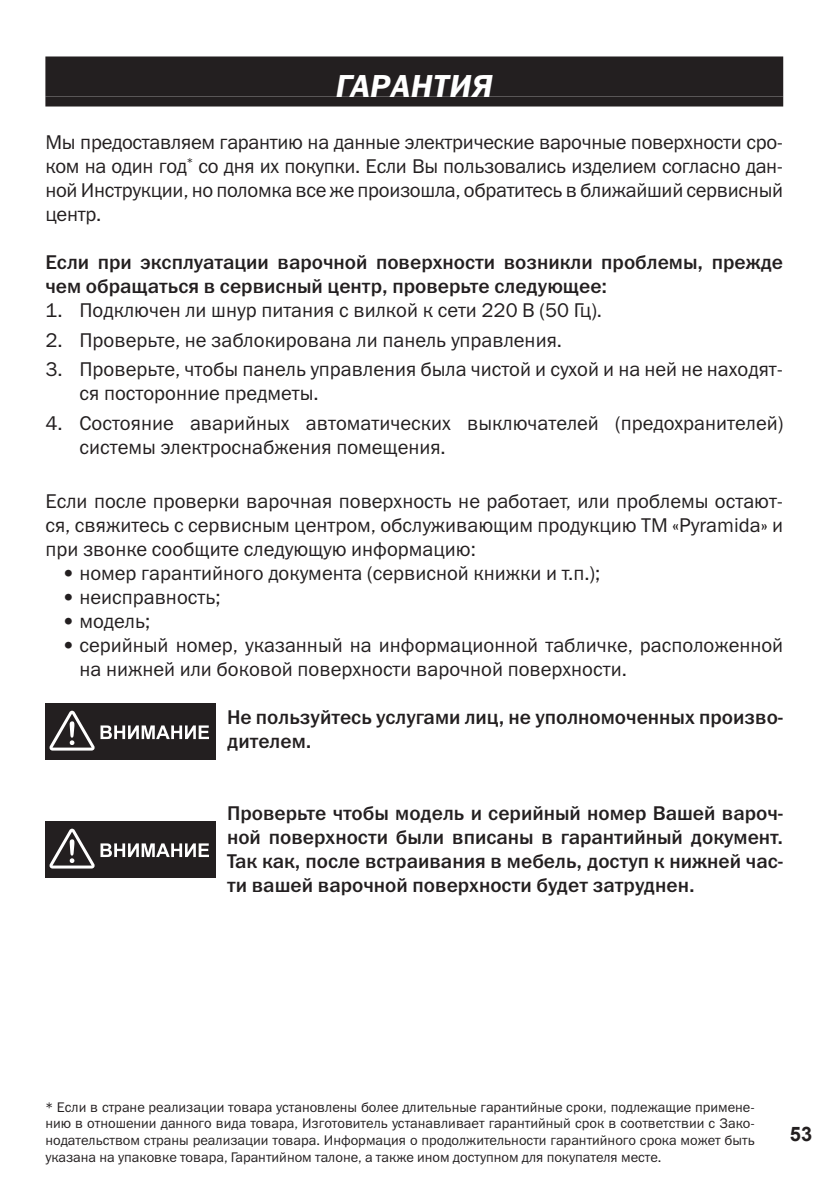
<style>
.page{position:relative;width:840px;height:1191px;background:#fff}
.page>*{position:absolute;margin:0;border:0;box-sizing:border-box;transform-origin:0 0}
.Zag_1{font:italic 32px "Franklin Gothic Demi C";letter-spacing:.02em;color:#fff}
.Main_text{font:20px/24px "Franklin Gothic Book C";color:#231f20}
.Main_text-2{font:20px/24px "Franklin Gothic Medium C";color:#231f20}
.t1{font:700 20px "Arial";color:#231f20}
.Snosky{font:14px/16.8px "Franklin Gothic Book C";color:#231f20;text-align:justify}
</style>
<div class="page">
<div style="left:45px;top:56px;width:737px;height:40px;background:#231f20"></div>
<div style="left:45px;top:96px;width:737px;height:10px;background:#231f20"></div>
<div style="left:45px;top:703px;width:170px;height:57px;background:#231f20"></div>
<svg style="left:49px;top:710px;width:160px;height:40px"></svg>
<div style="left:45px;top:821px;width:170px;height:57px;background:#231f20"></div>
<svg style="left:49px;top:828px;width:160px;height:40px"></svg>
<p class="Zag_1" style="left:335px;top:67px;width:158px">ГАРАНТИЯ</p>
<p class="Main_text" style="left:45px;top:130px;width:739px;text-align:justify">Мы предоставляем гарантию на данные электрические варочные поверхности сро&shy;ком на один год<sup>*</sup> со дня их покупки. Если Вы пользовались изделием согласно дан&shy;ной Инструкции, но поломка все же произошла, обратитесь в ближайший сервисный центр.</p>
<p class="Main_text-2" style="left:45px;top:250px;width:739px">Если при эксплуатации варочной поверхности возникли проблемы, прежде чем обращаться в сервисный центр, проверьте следующее:</p>
<p class="Main_text" style="left:45px;top:298px;width:558px">1. Подключен ли шнур питания с вилкой к сети 220 В (50 Гц).</p>
<p class="Main_text" style="left:45px;top:327px;width:518px">2. Проверьте, не заблокирована ли панель управления.</p>
<p class="Main_text" style="left:79px;top:357px;width:704px;text-indent:-34px">3. Проверьте, чтобы панель управления была чистой и сухой и на ней не находят&shy;ся посторонние предметы.</p>
<p class="Main_text" style="left:79px;top:411px;width:705px;text-indent:-34px">4. Состояние аварийных автоматических выключателей (предохранителей) системы электроснабжения помещения.</p>
<p class="Main_text" style="left:45px;top:488px;width:739px;text-align:justify">Если после проверки варочная поверхность не работает, или проблемы остают&shy;ся, свяжитесь с сервисным центром, обслуживающим продукцию ТМ «Pyramida» и при звонке сообщите следующую информацию:</p>
<p class="Main_text" style="left:62px;top:560px;width:539px">• номер гарантийного документа (сервисной книжки и т.п.);</p>
<p class="Main_text" style="left:62px;top:584px;width:160px">• неисправность;</p>
<p class="Main_text" style="left:62px;top:608px;width:89px">• модель;</p>
<p class="Main_text" style="left:79px;top:632px;width:704px;text-indent:-17px">• серийный номер, указанный на информационной табличке, расположенной на нижней или боковой поверхности варочной поверхности.</p>
<p class="Main_text-2" style="left:227px;top:704px;width:557px">Не пользуйтесь услугами лиц, не уполномоченных произво&shy;дителем.</p>
<p class="Main_text-2" style="left:227px;top:800px;width:557px;text-align:justify">Проверьте чтобы модель и серийный номер Вашей вароч&shy;ной поверхности были вписаны в гарантийный документ.<br>Так как, после встраивания в мебель, доступ к нижней час&shy;ти вашей варочной поверхности будет затруднен.</p>
<p class="Snosky" style="left:45px;top:1098px;width:710px">* Если в стране реализации товара установлены более длительные гарантийные сроки, подлежащие примене&shy;нию в отношении данного вида товара, Изготовитель устанавливает гарантийный срок в соответствии с Зако&shy;нодательством страны реализации товара. Информация о продолжительности гарантийного срока может быть указана на упаковке товара, Гарантийном талоне, а также ином доступном для покупателя месте.</p>
<p class="t1" style="left:789px;top:1121px;width:24px">53</p>
</div>
